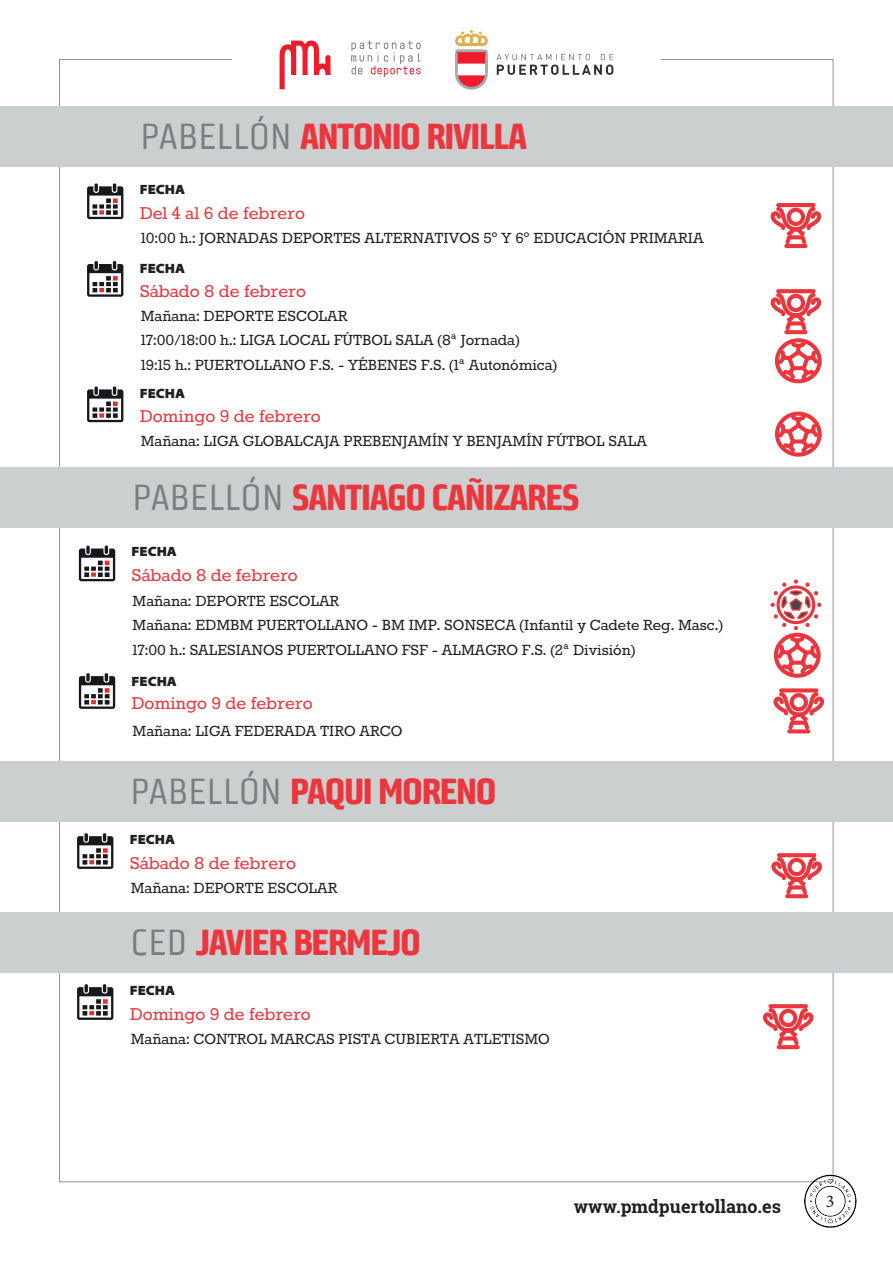
<style>
.page{position:relative;width:893px;height:1263px;background:#fff}
.page>*{position:absolute;margin:0;border:0;box-sizing:border-box;transform-origin:0 0}
.cabecera{font:800 36px "Bunuelo Clean Pro";letter-spacing:-.04em;color:#ec363e}
.texto_fecha{font:21px "Rokkitt";color:#ec363e}
.texto{font:18px "Rokkitt";color:#231f20}
.t1{font:700 18px "Roboto Slab";color:#231f20}
.t2{font:18px "Minion Pro";color:#231f20}
.fecha{font:900 13.5px "Santana";color:#231f20}
.s1{font-weight:400;color:#7a7e81}
</style>
<div class="page">
<svg style="left:351px;top:40px;width:70px;height:37px"></svg>
<svg style="left:280px;top:41px;width:50px;height:48px"></svg>
<svg style="left:455px;top:30px;width:33px;height:60px"></svg>
<svg style="left:496px;top:54px;width:117px;height:21px"></svg>
<img style="left:781px;top:1168px;width:76px;height:60px">
<div style="left:0;top:467px;width:893px;height:61px;background:#cccfcf"></div>
<svg style="left:79px;top:546px;width:36px;height:35px"></svg>
<svg style="left:79px;top:673px;width:36px;height:36px"></svg>
<div style="left:0;top:761px;width:893px;height:61px;background:#cccfcf"></div>
<svg style="left:77px;top:833px;width:36px;height:36px"></svg>
<svg style="left:771px;top:853px;width:51px;height:46px"></svg>
<div style="left:0;top:912px;width:893px;height:61px;background:#cccfcf"></div>
<svg style="left:77px;top:984px;width:36px;height:36px"></svg>
<svg style="left:762px;top:1004px;width:52px;height:46px"></svg>
<div style="left:0;top:106px;width:893px;height:61px;background:#cccfcf"></div>
<svg style="left:87px;top:261px;width:36px;height:36px"></svg>
<svg style="left:770px;top:203px;width:52px;height:46px"></svg>
<svg style="left:87px;top:183px;width:36px;height:36px"></svg>
<svg style="left:87px;top:386px;width:36px;height:36px"></svg>
<svg style="left:770px;top:289px;width:52px;height:95px"></svg>
<svg style="left:775px;top:411px;width:47px;height:46px"></svg>
<svg style="left:770px;top:579px;width:52px;height:99px"></svg>
<svg style="left:773px;top:688px;width:52px;height:46px"></svg>
<p class="cabecera" style="left:141px;top:114px;width:388px"><span class="s1">PABELLÓN</span> ANTONIO RIVILLA</p>
<p class="fecha" style="left:140px;top:182px;width:47px">FECHA</p>
<p class="texto_fecha" style="left:140px;top:203px;width:167px">Del 4 al 6 de febrero</p>
<p class="texto" style="left:141px;top:230px;width:564px">10:00 h.: JORNADAS DEPORTES ALTERNATIVOS 5º Y 6º EDUCACIÓN PRIMARIA</p>
<p class="fecha" style="left:140px;top:261px;width:47px">FECHA</p>
<p class="texto_fecha" style="left:140px;top:281px;width:168px">Sábado 8 de febrero</p>
<p class="texto" style="left:141px;top:307px;width:208px">Mañana: DEPORTE ESCOLAR</p>
<p class="texto" style="left:141px;top:332px;width:380px">17:00/18:00 h.: LIGA LOCAL FÚTBOL SALA (8ª Jornada)</p>
<p class="texto" style="left:141px;top:356px;width:418px">19:15 h.: PUERTOLLANO F.S. - YÉBENES F.S. (1ª Autonómica)</p>
<p class="fecha" style="left:140px;top:386px;width:47px">FECHA</p>
<p class="texto_fecha" style="left:140px;top:406px;width:183px">Domingo 9 de febrero</p>
<p class="texto" style="left:141px;top:433px;width:508px">Mañana: LIGA GLOBALCAJA PREBENJAMÍN Y BENJAMÍN FÚTBOL SALA</p>
<p class="cabecera" style="left:133px;top:475px;width:449px"><span class="s1">PABELLÓN</span> SANTIAGO CAÑIZARES</p>
<p class="fecha" style="left:132px;top:544px;width:47px">FECHA</p>
<p class="texto_fecha" style="left:132px;top:565px;width:168px">Sábado 8 de febrero</p>
<p class="texto" style="left:133px;top:593px;width:208px">Mañana: DEPORTE ESCOLAR</p>
<p class="texto" style="left:133px;top:616px;width:592px">Mañana: EDMBM PUERTOLLANO - BM IMP. SONSECA (Infantil y Cadete Reg. Masc.)</p>
<p class="texto" style="left:133px;top:642px;width:504px">17:00 h.: SALESIANOS PUERTOLLANO FSF - ALMAGRO F.S. (2ª División)</p>
<p class="fecha" style="left:132px;top:674px;width:47px">FECHA</p>
<p class="texto_fecha" style="left:132px;top:693px;width:183px">Domingo 9 de febrero</p>
<p class="texto" style="left:133px;top:722px;width:271px">Mañana: LIGA FEDERADA TIRO ARCO</p>
<p class="cabecera" style="left:131px;top:769px;width:367px"><span class="s1">PABELLÓN</span> PAQUI MORENO</p>
<p class="fecha" style="left:130px;top:832px;width:47px">FECHA</p>
<p class="texto_fecha" style="left:130px;top:853px;width:168px">Sábado 8 de febrero</p>
<p class="texto" style="left:131px;top:879px;width:208px">Mañana: DEPORTE ESCOLAR</p>
<p class="cabecera" style="left:131px;top:920px;width:291px"><span class="s1">CED</span> JAVIER BERMEJO</p>
<p class="fecha" style="left:130px;top:983px;width:47px">FECHA</p>
<p class="texto_fecha" style="left:130px;top:1004px;width:183px">Domingo 9 de febrero</p>
<p class="texto" style="left:131px;top:1030px;width:421px">Mañana: CONTROL MARCAS PISTA CUBIERTA ATLETISMO</p>
<p class="t1" style="left:574px;top:1194px;width:209px">www.pmdpuertollano.es</p>
<p class="t2" style="left:826px;top:1189px;width:10px">3</p>
</div>
